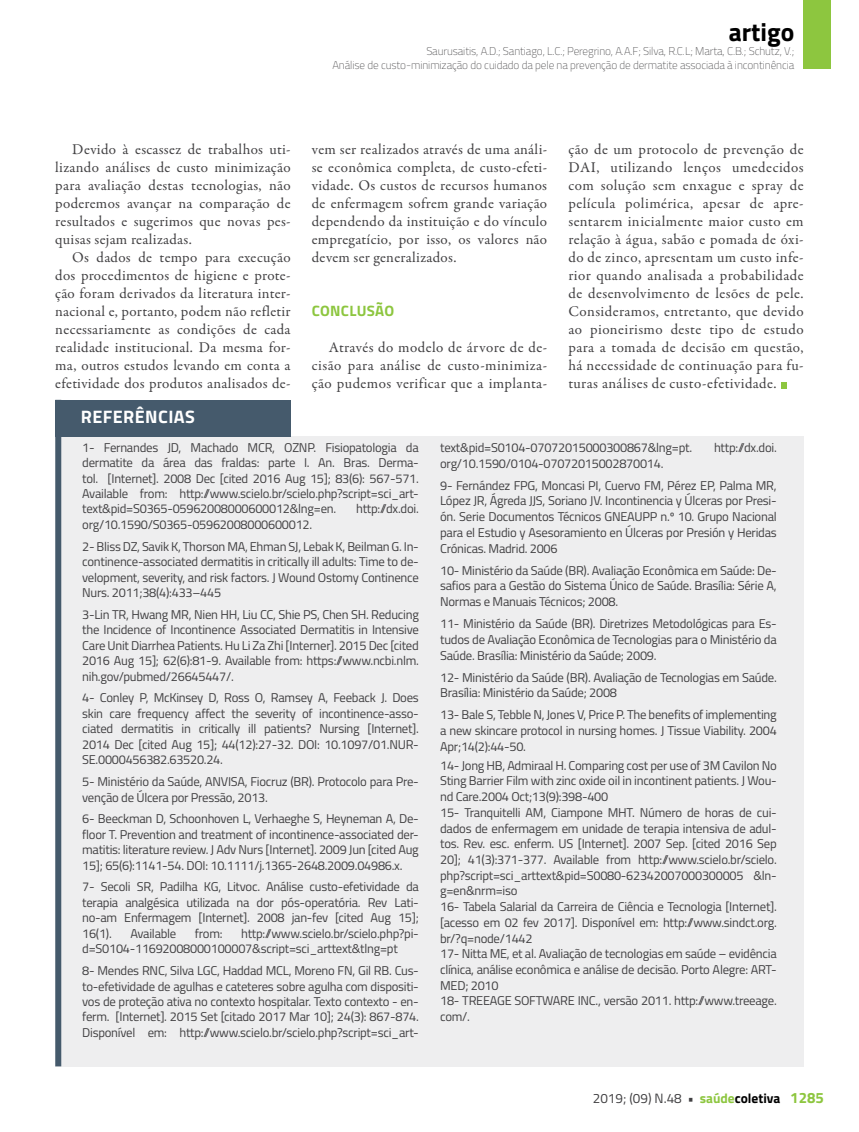
<style>
.page{position:relative;width:859px;height:1132px;background:#fff}
.page>*{position:absolute;margin:0;border:0;box-sizing:border-box;transform-origin:0 0}
.t1{font:700 25.5px "Titillium";color:#000}
.t2{font:700 18px "Titillium";letter-spacing:.025em;color:#fff}
.t3{font:15px/18px "Garamond Premr Pro";letter-spacing:.02em;color:#414042;text-align:justify}
.t4{font:700 15px "Titillium";letter-spacing:.015em;color:#8dc63f}
.t5{font:13.5px "Titillium";color:#414042}
.t6{font:12.75px/15.5px "Titillium";letter-spacing:-.02em;color:#414042;text-align:justify}
.t7{font:100 11.25px/13.5px "Titillium";letter-spacing:-.01em;color:#414042;text-align:right}
.s1{font-weight:700}
.s2{font-weight:700;color:#8dc63f}
.s3{font-weight:700;color:#000}
.s4{font-weight:700;font-size:15px;color:#8dc63f}
</style>
<div class="page">
<div style="left:804px;top:0;width:27px;height:69px;background:#8dc63f"></div>
<div style="left:55px;top:436px;width:749px;height:629px;background:#eeeeef"></div>
<div style="left:55px;top:399px;width:236px;height:37px;background:#455a6c"></div>
<div style="left:55px;top:399px;width:6px;height:666px;background:#455a6c"></div>
<svg style="left:781px;top:382px;width:6px;height:6px"></svg>
<h1 class="t1" style="left:729px;top:12px;width:67px">artigo</h1>
<p class="t7" style="left:332px;top:44px;width:463px">Saurusaitis, A.D.; Santiago, L.C.; Peregrino, A.A.F; Silva, R.C.L; Marta, C.B.; Schutz, V.;<br>Análise de custo-minimização do cuidado da pele na prevenção de dermatite associada à incontinência</p>
<p class="t3" style="left:55px;top:140px;width:237px;text-indent:17px">Devido à escassez de trabalhos uti&shy;lizando análises de custo minimização para avaliação destas tecnologias, não poderemos avançar na comparação de resultados e sugerimos que novas pes&shy;quisas sejam realizadas.</p>
<p class="t3" style="left:55px;top:248px;width:237px;text-indent:17px">Os dados de tempo para execução dos procedimentos de higiene e prote&shy;ção foram derivados da literatura inter&shy;nacional e, portanto, podem não refletir necessariamente as condições de cada realidade institucional. Da mesma for&shy;ma, outros estudos levando em conta a efetividade dos produtos analisados de-</p>
<h2 class="t2" style="left:81px;top:402px;width:116px">REFERÊNCIAS</h2>
<p class="t3" style="left:312px;top:140px;width:237px">vem ser realizados através de uma análi&shy;se econômica completa, de custo-efeti&shy;vidade. Os custos de recursos humanos de enfermagem sofrem grande variação dependendo da instituição e do vínculo empregatício, por isso, os valores não devem ser generalizados.</p>
<p class="t4" style="left:312px;top:299px;width:84px">CONCLUSÃO</p>
<p class="t3" style="left:312px;top:338px;width:237px;text-indent:17px">Através do modelo de árvore de de&shy;cisão para análise de custo-minimiza&shy;ção pudemos verificar que a implanta-</p>
<p class="t3" style="left:568px;top:140px;width:237px">ção de um protocolo de prevenção de DAI, utilizando lenços umedecidos com solução sem enxague e spray de película polimérica, apesar de apre&shy;sentarem inicialmente maior custo em relação à água, sabão e pomada de óxi&shy;do de zinco, apresentam um custo infe&shy;rior quando analisada a probabilidade de desenvolvimento de lesões de pele.<br>Consideramos, entretanto, que devido ao pioneirismo deste tipo de estudo para a tomada de decisão em questão, há necessidade de continuação para fu&shy;turas análises de custo-efetividade.</p>
<p class="t6" style="left:82px;top:439px;width:338px">1- Fernandes JD, Machado MCR, OZNP. Fisiopatologia da dermatite da área das fraldas: parte I. An. Bras. Derma&shy;tol. [Internet]. 2008 Dec [cited 2016 Aug 15]; 83(6): 567-571.<br>Available from: http://www.scielo.br/scielo.php?script=sci_art&shy;text&amp;pid=S0365-05962008000600012&amp;lng=en.</p>
<p class="t6" style="left:356px;top:500px;width:64px">http://dx.doi.</p>
<p class="t6" style="left:82px;top:513px;width:338px;line-height:21.8px">org/10.1590/S0365-05962008000600012.<br>2- Bliss DZ, Savik K, Thorson MA, Ehman SJ, Lebak K, Beilman G. In-</p>
<p class="t6" style="left:82px;top:553px;width:338px">continence-associated dermatitis in critically ill adults: Time to de&shy;velopment, severity, and risk factors. J Wound Ostomy Continence Nurs. 2011;38(4):433–445</p>
<p class="t6" style="left:82px;top:606px;width:338px">3-Lin TR, Hwang MR, Nien HH, Liu CC, Shie PS, Chen SH. Reducing the Incidence of Incontinence Associated Dermatitis in Intensive Care Unit Diarrhea Patients. Hu Li Za Zhi [Interner]. 2015 Dec [cited 2016 Aug 15]; 62(6):81-9. Available from: https://www.ncbi.nlm. nih.gov/pubmed/26645447/.</p>
<p class="t6" style="left:82px;top:689px;width:338px">4- Conley P, McKinsey D, Ross O, Ramsey A, Feeback J. Does skin care frequency affect the severity of incontinence-asso&shy;ciated dermatitis in critically ill patients? Nursing [Internet].<br>2014 Dec [cited Aug 15]; 44(12):27-32. DOI: 10.1097/01.NUR-SE.0000456382.63520.24.</p>
<p class="t6" style="left:82px;top:773px;width:338px">5- Ministério da Saúde, ANVISA, Fiocruz (BR). Protocolo para Pre&shy;venção de Úlcera por Pressão, 2013.</p>
<p class="t6" style="left:82px;top:810px;width:338px">6- Beeckman D, Schoonhoven L, Verhaeghe S, Heyneman A, De&shy;floor T. Prevention and treatment of incontinence-associated der&shy;matitis: literature review. J Adv Nurs [Internet]. 2009 Jun [cited Aug 15]; 65(6):1141-54. DOI: 10.1111/j.1365-2648.2009.04986.x.</p>
<p class="t6" style="left:82px;top:878px;width:338px">7- Secoli SR, Padilha KG, Litvoc. Análise custo-efetividade da terapia analgésica utilizada na dor pós-operatória. Rev Lati&shy;no-am Enfermagem [Internet]. 2008 jan-fev [cited Aug 15]; 16(1).</p>
<p class="t6" style="left:130px;top:924px;width:47px">Available</p>
<p class="t6" style="left:195px;top:924px;width:29px">from:</p>
<p class="t6" style="left:82px;top:924px;width:338px;text-indent:159px">http://www.scielo.br/scielo.php?pi&shy;d=S0104-11692008000100007&amp;script=sci_arttext&amp;tlng=pt</p>
<p class="t6" style="left:82px;top:961px;width:338px">8- Mendes RNC, Silva LGC, Haddad MCL, Moreno FN, Gil RB. Cus&shy;to-efetividade de agulhas e cateteres sobre agulha com dispositi&shy;vos de proteção ativa no contexto hospitalar. Texto contexto - en&shy;ferm. [Internet]. 2015 Set [citado 2017 Mar 10]; 24(3): 867-874.<br>Disponível em: http://www.scielo.br/scielo.php?script=sci_art-</p>
<p class="t6" style="left:440px;top:439px;width:253px">text&amp;pid=S0104-07072015000300867&amp;lng=pt.</p>
<p class="t6" style="left:714px;top:439px;width:64px">http://dx.doi.</p>
<p class="t6" style="left:440px;top:451px;width:338px;line-height:22px">org/10.1590/0104-07072015002870014.<br>9- Fernández FPG, Moncasi PI, Cuervo FM, Pérez EP, Palma MR,</p>
<p class="t6" style="left:440px;top:492px;width:338px">López JR, Ágreda JJS, Soriano JV. Incontinencia y Úlceras por Presi&shy;ón. Serie Documentos Técnicos GNEAUPP n.º 10. Grupo Nacional para el Estudio y Asesoramiento en Úlceras por Presión y Heridas Crónicas. Madrid. 2006</p>
<p class="t6" style="left:440px;top:561px;width:338px">10- Ministério da Saúde (BR). Avaliação Econômica em Saúde: De&shy;safios para a Gestão do Sistema Único de Saúde. Brasília: Série A, Normas e Manuais Técnicos; 2008.</p>
<p class="t6" style="left:440px;top:615px;width:338px">11- Ministério da Saúde (BR). Diretrizes Metodológicas para Es&shy;tudos de Avaliação Econômica de Tecnologias para o Ministério da Saúde. Brasília: Ministério da Saúde; 2009.</p>
<p class="t6" style="left:440px;top:668px;width:338px">12- Ministério da Saúde (BR). Avaliação de Tecnologias em Saúde.<br>Brasília: Ministério da Saúde; 2008</p>
<p class="t6" style="left:440px;top:706px;width:338px">13- Bale S, Tebble N, Jones V, Price P. The benefits of implementing a new skincare protocol in nursing homes. J Tissue Viability. 2004<br>Apr;14(2):44-50.</p>
<p class="t6" style="left:440px;top:756px;width:338px;text-align:left">14- Jong HB, Admiraal H. Comparing cost per use of 3M Cavilon No Sting Barrier Film with zinc oxide oil in incontinent patients. J Wou&shy;nd Care.2004 Oct;13(9):398-400<br>15- Tranquitelli AM, Ciampone MHT. Número de horas de cui&shy;dados de enfermagem em unidade de terapia intensiva de adul&shy;tos. Rev. esc. enferm. US [Internet]. 2007 Sep. [cited 2016 Sep 20]; 41(3):371-377. Available from http://www.scielo.br/scielo. php?script=sci_arttext&amp;pid=S0080-62342007000300005 &amp;ln&shy;g=en&amp;nrm=iso<br>16- Tabela Salarial da Carreira de Ciência e Tecnologia [Internet]. [acesso em 02 fev 2017]. Disponível em: http://www.sindct.org. br/?q=node/1442<br>17- Nitta ME, et al. Avaliação de tecnologias em saúde – evidência clínica, análise econômica e análise de decisão. Porto Alegre: ART-MED; 2010<br>18- TREEAGE SOFTWARE INC., versão 2011. http://www.treeage. com/.</p>
<p class="t5" style="left:593px;top:1087px;width:233px">2019; (09) N.48 <span class="s1">•</span> <span class="s2">saúde</span><span class="s3">coletiva</span> <span class="s4">1285</span></p>
</div>
